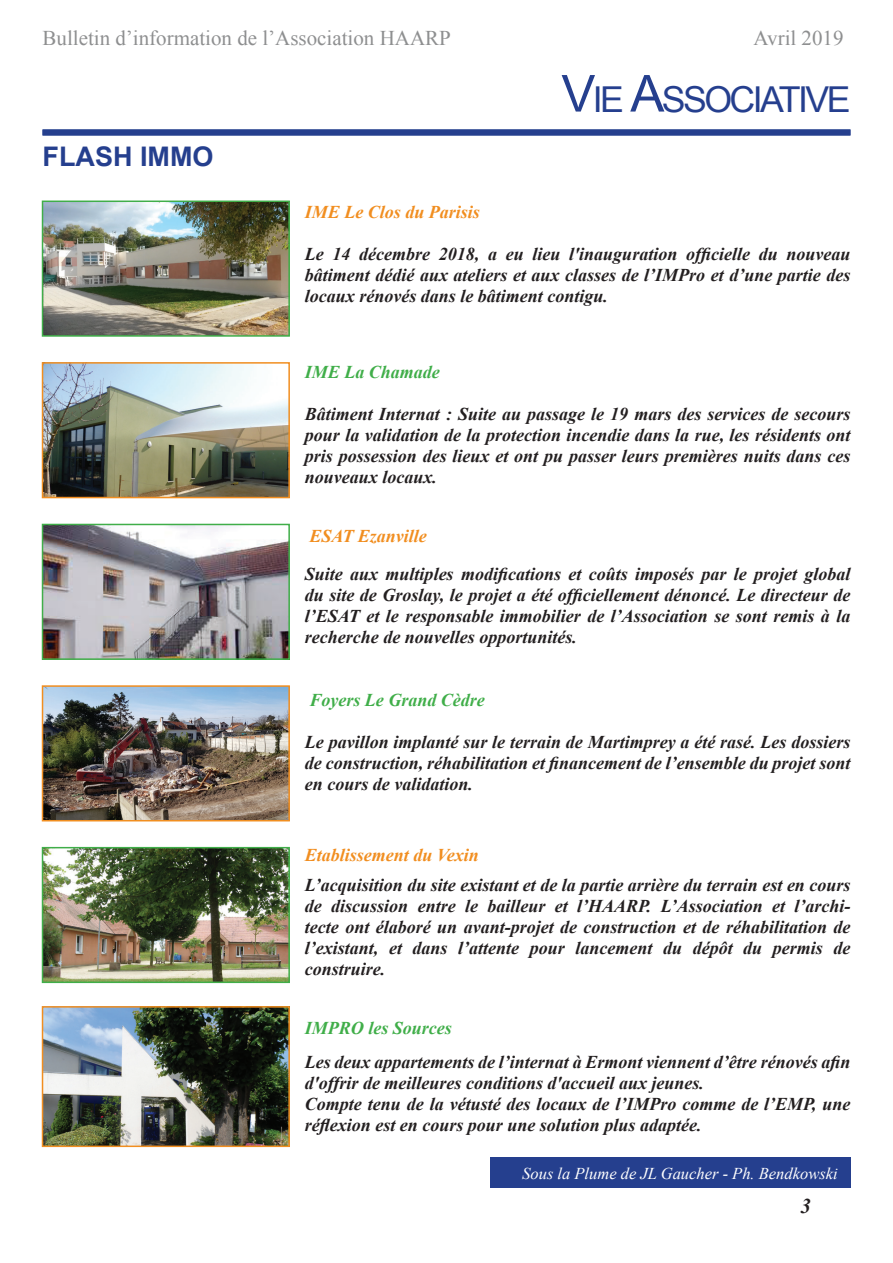
<style>
.page{position:relative;width:893px;height:1263px;background:#fff}
.page>*{position:absolute;margin:0;border:0;box-sizing:border-box;transform-origin:0 0}
.t1{font:35.7px "Arial";letter-spacing:-.07em;color:#253f8e}
.t2{font:700 27px "Arial";color:#253f8e}
.t3{font:21px "Times New Roman";color:#8e8f90}
.t4{font:italic 700 21px "Times New Roman";color:#231f20}
.t5{font:italic 700 18px/21px "Times New Roman";color:#231f20;text-align:justify}
.t6{font:italic 700 18px "Times New Roman";color:#f18e20}
.t7{font:italic 700 18px "Times New Roman";color:#40ae49}
.t8{font:italic 16.5px "Times New Roman";color:#fff}
.s1{font-size:51px}
</style>
<div class="page">
<div style="left:43px;top:129px;width:807px;height:6px;background:#253f8e"></div>
<div style="left:490px;top:1158px;width:360px;height:30px;background:#253f8e"></div>
<img style="left:45px;top:204px;width:242px;height:130px">
<div style="left:42px;top:201px;width:248px;height:136px;border:2px solid #40ae49"></div>
<img style="left:45px;top:365px;width:242px;height:130px">
<div style="left:42px;top:362px;width:248px;height:136px;border:2px solid #f18e20"></div>
<img style="left:45px;top:527px;width:242px;height:130px">
<div style="left:42px;top:524px;width:248px;height:136px;border:2px solid #40ae49"></div>
<img style="left:45px;top:688px;width:242px;height:130px">
<div style="left:42px;top:685px;width:248px;height:136px;border:2px solid #f18e20"></div>
<img style="left:45px;top:850px;width:242px;height:130px">
<div style="left:42px;top:847px;width:248px;height:136px;border:2px solid #40ae49"></div>
<img style="left:45px;top:1009px;width:242px;height:135px">
<div style="left:42px;top:1006px;width:248px;height:141px;border:2px solid #f18e20"></div>
<p class="t3" style="left:43px;top:24px;width:410px">Bulletin d’information de l’Association HAARP</p>
<p class="t3" style="left:753px;top:24px;width:92px">Avril 2019</p>
<h1 class="t1" style="left:561px;top:76px;width:291px"><span class="s1">V</span>IE <span class="s1">A</span>SSOCIATIVE</h1>
<h2 class="t2" style="left:43px;top:139px;width:18px">FLAS</h2>
<h2 class="t2" style="left:113px;top:139px;width:46px">H IMMO</h2>
<p class="t6" style="left:305px;top:199px;width:177px">IME Le Clos du Parisis</p>
<p class="t5" style="left:305px;top:243px;width:547px">Le 14 décembre 2018, a eu lieu l'inauguration officielle du nouveau bâtiment dédié aux ateliers et aux classes de l’IMPro et d’une partie des locaux rénovés dans le bâtiment contigu.</p>
<p class="t7" style="left:305px;top:359px;width:137px">IME La Chamade</p>
<p class="t5" style="left:305px;top:402px;width:547px">Bâtiment Internat : Suite au passage le 19 mars des services de secours pour la validation de la protection incendie dans la rue, les résidents ont pris possession des lieux et ont pu passer leurs premières nuits dans ces nouveaux locaux.</p>
<p class="t6" style="left:309px;top:523px;width:119px">ESAT Ezanville</p>
<p class="t5" style="left:305px;top:562px;width:547px">Suite aux multiples modifications et coûts imposés par le projet global du site de Groslay, le projet a été officiellement dénoncé. Le directeur de l’ESAT et le responsable immobilier de l’Association se sont remis à la recherche de nouvelles opportunités.</p>
<p class="t7" style="left:309px;top:687px;width:177px">Foyers Le Grand Cèdre</p>
<p class="t5" style="left:305px;top:731px;width:547px">Le pavillon implanté sur le terrain de Martimprey a été rasé. Les dossiers de construction, réhabilitation et financement de l’ensemble du projet sont en cours de validation.</p>
<p class="t6" style="left:305px;top:843px;width:176px">Etablissement du Vexin</p>
<p class="t5" style="left:305px;top:874px;width:547px">L’acquisition du site existant et de la partie arrière du terrain est en cours de discussion entre le bailleur et l’HAARP. L’Association et l’archi&shy;tecte ont élaboré un avant-projet de construction et de réhabilitation de l’existant, et dans l’attente pour lancement du dépôt du permis de construire.</p>
<p class="t7" style="left:305px;top:1015px;width:149px">IMPRO les Sources</p>
<p class="t5" style="left:305px;top:1051px;width:547px;text-align:left">Les deux appartements de l’internat à Ermont viennent d’être rénovés afin d'offrir de meilleures conditions d'accueil aux jeunes.<br>Compte tenu de la vétusté des locaux de l’IMPro comme de l’EMP, une réflexion est en cours pour une solution plus adaptée.</p>
<p class="t8" style="left:522px;top:1162px;width:317px">Sous la Plume de JL Gaucher - Ph. Bendkowski</p>
<p class="t4" style="left:800px;top:1192px;width:12px">3</p>
</div>
